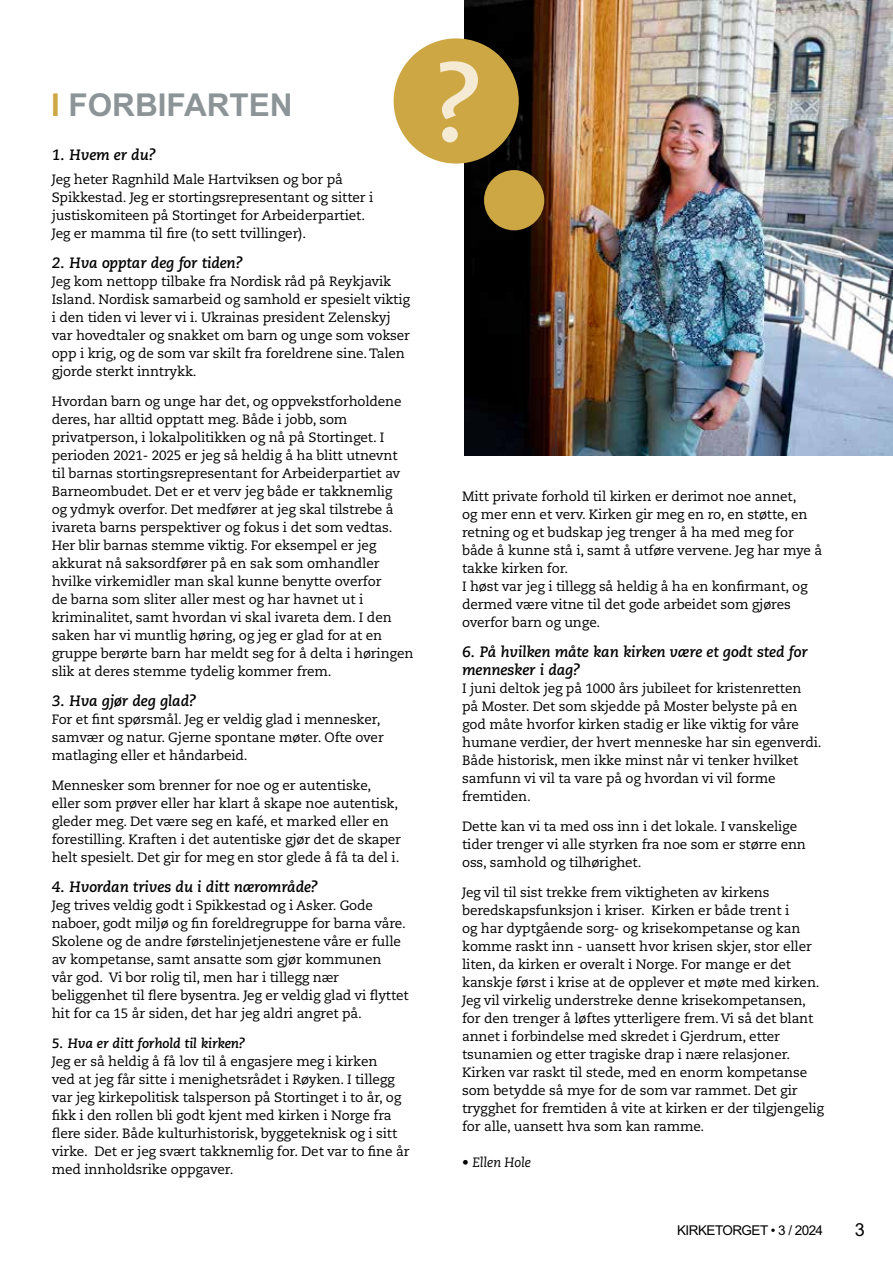
<style>
.page{position:relative;width:893px;height:1263px;background:#fff}
.page>*{position:absolute;margin:0;border:0;box-sizing:border-box;transform-origin:0 0}
.t1{font:700 102px "Caecilia LT Pro 75";color:#f5ead4}
.t2{font:700 31.5px "Arial MT Std";color:#8d9497}
.t3{font:18px "Arial MT Std";color:#000}
.t4{font:italic 700 15px/18px "Caecilia LT Pro 76";letter-spacing:-.01em;color:#000}
.t5{font:13.5px/18px "Caecilia LT Pro 55 Roman";letter-spacing:-.01em;color:#000}
.t6{font:italic 700 13.5px "Caecilia LT Pro 76";letter-spacing:-.01em;color:#000}
.t7{font:13.5px "Arial MT Std";letter-spacing:-.04em;color:#000}
.t8{font:italic 13.5px "Caecilia LT Pro 56";letter-spacing:-.01em;color:#000}
.s1{color:#cea745}
</style>
<div class="page">
<img style="left:464px;top:0;width:429px;height:455px">
<div style="left:484px;top:170px;width:60px;height:60px;background:#cea745;border-radius:50%"></div>
<div style="left:394px;top:38px;width:125px;height:126px;background:#cea745;border-radius:50%"></div>
<h2 class="t2" style="left:51px;top:87px;width:243px"><span class="s1">I</span> FORBIFARTEN</h2>
<p class="t4" style="left:52px;top:146px;width:106px">1. Hvem er du?</p>
<p class="t5" style="left:52px;top:170px;width:323px">Jeg heter Ragnhild Male Hartviksen og bor på Spikkestad. Jeg er stortingsrepresentant og sitter i justiskomiteen på Stortinget for Arbeiderpartiet.<br>Jeg er mamma til fire (to sett tvillinger).</p>
<p class="t4" style="left:52px;top:254px;width:193px">2. Hva opptar deg for tiden?</p>
<p class="t5" style="left:52px;top:272px;width:360px">Jeg kom nettopp tilbake fra Nordisk råd på Reykjavik Island. Nordisk samarbeid og samhold er spesielt viktig i den tiden vi lever vi i. Ukrainas president Zelenskyj var hovedtaler og snakket om barn og unge som vokser opp i krig, og de som var skilt fra foreldrene sine. Talen gjorde sterkt inntrykk.</p>
<p class="t5" style="left:52px;top:392px;width:363px">Hvordan barn og unge har det, og oppvekstforholdene deres, har alltid opptatt meg. Både i jobb, som privatperson, i lokalpolitikken og nå på Stortinget. I perioden 2021- 2025 er jeg så heldig å ha blitt utnevnt til barnas stortingsrepresentant for Arbeiderpartiet av Barneombudet. Det er et verv jeg både er takknemlig<br>og ydmyk overfor. Det medfører at jeg skal tilstrebe å ivareta barns perspektiver og fokus i det som vedtas.<br>Her blir barnas stemme viktig. For eksempel er jeg akkurat nå saksordfører på en sak som omhandler hvilke virkemidler man skal kunne benytte overfor<br>de barna som sliter aller mest og har havnet ut i kriminalitet, samt hvordan vi skal ivareta dem. I den saken har vi muntlig høring, og jeg er glad for at en gruppe berørte barn har meldt seg for å delta i høringen slik at deres stemme tydelig kommer frem.</p>
<p class="t4" style="left:52px;top:692px;width:146px">3. Hva gjør deg glad?</p>
<p class="t5" style="left:52px;top:710px;width:333px">For et fint spørsmål. Jeg er veldig glad i mennesker, samvær og natur. Gjerne spontane møter. Ofte over matlaging eller et håndarbeid.</p>
<p class="t5" style="left:52px;top:776px;width:351px">Mennesker som brenner for noe og er autentiske, eller som prøver eller har klart å skape noe autentisk, gleder meg. Det være seg en kafé, et marked eller en forestilling. Kraften i det autentiske gjør det de skaper helt spesielt. Det gir for meg en stor glede å få ta del i.</p>
<p class="t4" style="left:52px;top:878px;width:268px">4. Hvordan trives du i ditt nærområde?</p>
<p class="t5" style="left:52px;top:896px;width:358px">Jeg trives veldig godt i Spikkestad og i Asker. Gode naboer, godt miljø og fin foreldregruppe for barna våre.<br>Skolene og de andre førstelinjetjenestene våre er fulle av kompetanse, samt ansatte som gjør kommunen<br>vår god. Vi bor rolig til, men har i tillegg nær beliggenhet til flere bysentra. Jeg er veldig glad vi flyttet hit for ca 15 år siden, det har jeg aldri angret på.</p>
<p class="t6" style="left:52px;top:1035px;width:195px">5. Hva er ditt forhold til kirken?</p>
<p class="t5" style="left:52px;top:1052px;width:359px">Jeg er så heldig å få lov til å engasjere meg i kirken<br>ved at jeg får sitte i menighetsrådet i Røyken. I tillegg var jeg kirkepolitisk talsperson på Stortinget i to år, og fikk i den rollen bli godt kjent med kirken i Norge fra flere sider. Både kulturhistorisk, byggeteknisk og i sitt virke. Det er jeg svært takknemlig for. Det var to fine år med innholdsrike oppgaver.</p>
<h1 class="t1" style="left:434px;top:36px;width:51px">?</h1>
<p class="t5" style="left:462px;top:487px;width:362px">Mitt private forhold til kirken er derimot noe annet,<br>og mer enn et verv. Kirken gir meg en ro, en støtte, en retning og et budskap jeg trenger å ha med meg for både å kunne stå i, samt å utføre vervene. Jeg har mye å takke kirken for.<br>I høst var jeg i tillegg så heldig å ha en konfirmant, og dermed være vitne til det gode arbeidet som gjøres overfor barn og unge.</p>
<p class="t4" style="left:462px;top:643px;width:347px">6. På hvilken måte kan kirken være et godt sted for mennesker i dag?</p>
<p class="t5" style="left:462px;top:679px;width:361px">I juni deltok jeg på 1000 års jubileet for kristenretten<br>på Moster. Det som skjedde på Moster belyste på en god måte hvorfor kirken stadig er like viktig for våre humane verdier, der hvert menneske har sin egenverdi.<br>Både historisk, men ikke minst når vi tenker hvilket samfunn vi vil ta vare på og hvordan vi vil forme fremtiden.</p>
<p class="t5" style="left:462px;top:817px;width:345px">Dette kan vi ta med oss inn i det lokale. I vanskelige tider trenger vi alle styrken fra noe som er større enn oss, samhold og tilhørighet.</p>
<p class="t5" style="left:462px;top:883px;width:363px">Jeg vil til sist trekke frem viktigheten av kirkens beredskapsfunksjon i kriser. Kirken er både trent i<br>og har dyptgående sorg- og krisekompetanse og kan komme raskt inn - uansett hvor krisen skjer, stor eller liten, da kirken er overalt i Norge. For mange er det kanskje først i krise at de opplever et møte med kirken.<br>Jeg vil virkelig understreke denne krisekompetansen, for den trenger å løftes ytterligere frem. Vi så det blant annet i forbindelse med skredet i Gjerdrum, etter tsunamien og etter tragiske drap i nære relasjoner.<br>Kirken var raskt til stede, med en enorm kompetanse som betydde så mye for de som var rammet. Det gir trygghet for fremtiden å vite at kirken er der tilgjengelig for alle, uansett hva som kan ramme.</p>
<p class="t8" style="left:462px;top:1154px;width:70px">• Ellen Hole</p>
<p class="t7" style="left:677px;top:1222px;width:147px">KIRKETORGET • 3 / 2024</p>
<h3 class="t3" style="left:855px;top:1219px;width:12px">3</h3>
</div>
